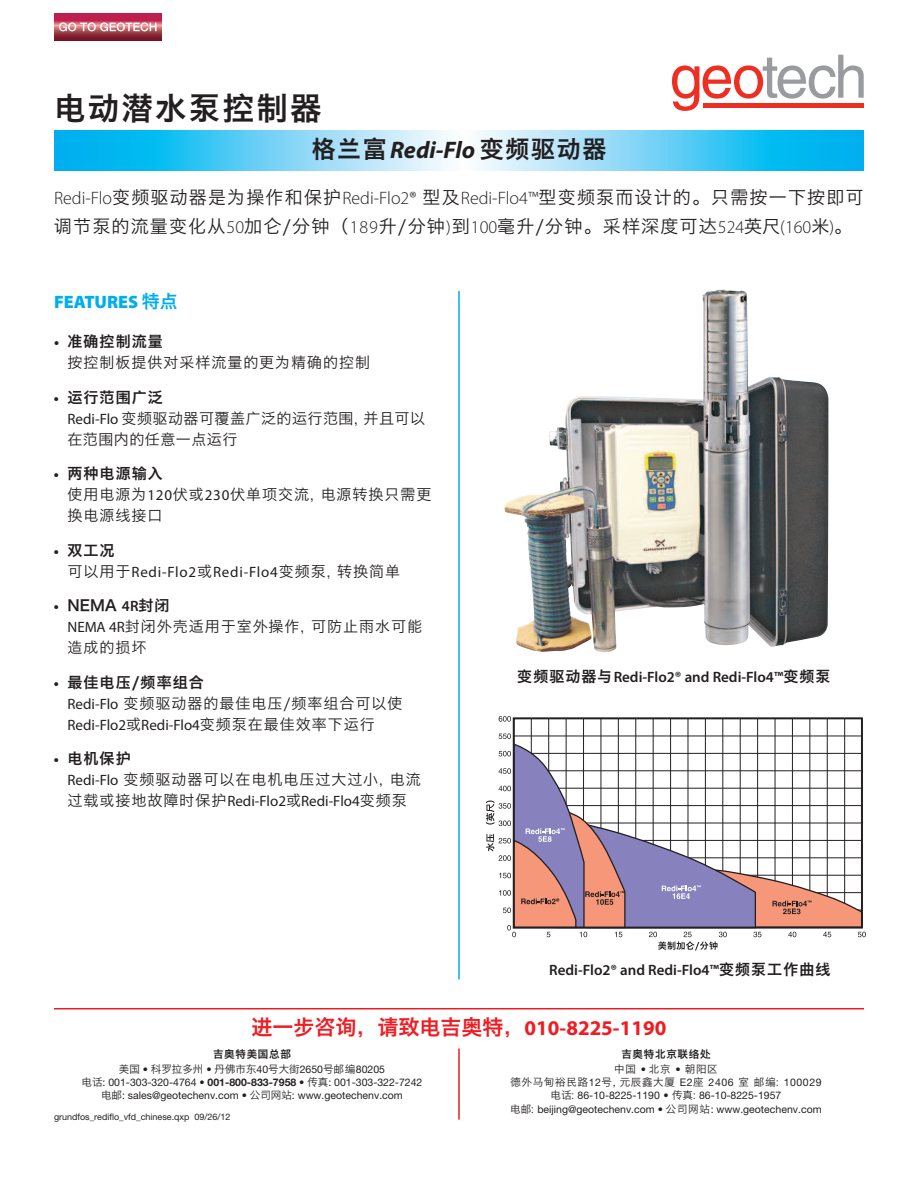
<style>
.page{position:relative;width:918px;height:1188px;background:#fff}
.page>*{position:absolute;margin:0;border:0;box-sizing:border-box;transform-origin:0 0}
.t1{font:31.5px "Hiragino Sans GB W6";letter-spacing:.07em;color:#231f20}
.t2{font:24px "Hiragino Sans GB W6";letter-spacing:.07em;color:#231f20}
.t3{font:21px "Hiragino Sans GB W6";color:#ee1d23}
.t4{font:18px/28.5px "Hiragino Sans GB W3";letter-spacing:.065em;color:#231f20}
.t5{font:900 18px "Myriad Pro";color:#00aeef}
.t6{font:15px/21px "Hiragino Sans GB W3";letter-spacing:.065em;color:#231f20}
.t7{font:15px "Myriad Pro";color:#231f20}
.t8{font:600 15px "Myriad Pro";color:#231f20}
.t9{font:15px "Hiragino Sans GB W6";letter-spacing:.07em;color:#231f20}
.t10{font:15px/21px "Hiragino Sans GB W3";letter-spacing:.035em;color:#231f20}
.t11{font:15px "Myriad Pro";letter-spacing:.05em;color:#231f20}
.t12{font:10.5px/13.4px "Helvetica Neue";color:#231f20;text-align:center}
.t13{font:10.5px/13.4px "Hiragino Sans GB W3";letter-spacing:.065em;color:#231f20;text-align:center}
.t14{font:10.5px "Hiragino Sans GB W3";color:#231f20}
.t15{font:10.5px "Hiragino Sans GB W6";letter-spacing:.07em;color:#231f20}
.t16{font:9px "Helvetica Neue";color:#231f20}
.s1{font-family:"Myriad Pro";font-weight:700;font-style:italic}
.s2{font-family:"Myriad Pro";font-weight:300}
.s3{font-family:"Hiragino Sans GB W6";font-weight:400}
.s4{font-family:"Myriad Pro";font-weight:700}
.s5{font-family:"Myriad Pro"}
.s6{font-family:"Hiragino Sans GB W3"}
.s7{font-family:"Myriad Pro";font-weight:600}
.s8{font-family:"Helvetica Neue"}
.s9{font-weight:700}
</style>
<div class="page">
<svg style="left:672px;top:55px;width:192px;height:56px"></svg>
<div style="left:703px;top:103px;width:161px;height:5px;background:#ee2e22"></div>
<svg style="left:54px;top:130px;width:810px;height:41px"></svg>
<hr style="left:458px;top:291px;width:2px;height:688px;background:#00aeef">
<img style="left:504px;top:290px;width:325px;height:362px">
<hr style="left:531px;top:719px;width:1px;height:208px;background:#231f20">
<hr style="left:548px;top:719px;width:1px;height:208px;background:#231f20">
<hr style="left:566px;top:719px;width:1px;height:208px;background:#231f20">
<hr style="left:583px;top:719px;width:1px;height:208px;background:#231f20">
<hr style="left:601px;top:719px;width:1px;height:208px;background:#231f20">
<hr style="left:618px;top:719px;width:1px;height:208px;background:#231f20">
<hr style="left:635px;top:719px;width:1px;height:208px;background:#231f20">
<hr style="left:653px;top:719px;width:1px;height:208px;background:#231f20">
<hr style="left:670px;top:719px;width:1px;height:208px;background:#231f20">
<hr style="left:688px;top:719px;width:1px;height:208px;background:#231f20">
<hr style="left:705px;top:719px;width:1px;height:208px;background:#231f20">
<hr style="left:722px;top:719px;width:1px;height:208px;background:#231f20">
<hr style="left:740px;top:719px;width:1px;height:208px;background:#231f20">
<hr style="left:757px;top:719px;width:1px;height:208px;background:#231f20">
<hr style="left:775px;top:719px;width:1px;height:208px;background:#231f20">
<hr style="left:792px;top:719px;width:1px;height:208px;background:#231f20">
<hr style="left:810px;top:719px;width:1px;height:208px;background:#231f20">
<hr style="left:827px;top:719px;width:1px;height:208px;background:#231f20">
<hr style="left:844px;top:719px;width:1px;height:208px;background:#231f20">
<svg style="left:499px;top:716px;width:12px;height:6px"></svg>
<svg style="left:486px;top:733px;width:380px;height:218px"></svg>
<div style="left:513px;top:717px;width:350px;height:212px;border:2px solid #231f20"></div>
<hr style="left:54px;top:1008px;width:810px;height:2px;background:#ee1d23">
<hr style="left:458px;top:1049px;width:2px;height:71px;background:#ee1d23">
<svg style="left:54px;top:14px;width:108px;height:26px"></svg>
<svg style="left:59px;top:22px;width:98px;height:9px"></svg>
<h1 class="t1" style="left:54px;top:87px;width:269px">电动潜水泵控制器</h1>
<h2 class="t2" style="left:311px;top:134px;width:297px">格兰富<span class="s1">Redi-Flo</span> 变频驱动器</h2>
<h3 class="t4" style="left:54px;top:183px;width:811px"><span class="s2">Redi-Flo</span>变频驱动器是为操作和保护<span class="s2">Redi-Flo2®</span> 型及<span class="s2">Redi-Flo4™</span>型变频泵而设计的。只需按一下按即可调节泵的流量变化从<span class="s2">50</span>加仑/分钟（<span class="s2">189</span>升/分钟<span class="s2">)</span>到<span class="s2">100</span>毫升/分钟。采样深度可达<span class="s2">524</span>英尺<span class="s2">(160</span>米<span class="s2">)</span>。</h3>
<h3 class="t5" style="left:54px;top:296px;width:125px">FEATURES <span class="s3">特点</span></h3>
<h3 class="t9" style="left:54px;top:332px;width:110px"><span class="s4">•</span> 准确控制流量</h3>
<h3 class="t6" style="left:67px;top:352px;width:304px">按控制板提供对采样流量的更为精确的控制</h3>
<h3 class="t9" style="left:54px;top:387px;width:110px"><span class="s4">•</span> 运行范围广泛</h3>
<h3 class="t10" style="left:67px;top:407px;width:359px"><span class="s5">Redi-Flo</span> 变频驱动器可覆盖广泛的运行范围, 并且可以在范围内的任意一点运行</h3>
<h3 class="t9" style="left:54px;top:464px;width:110px"><span class="s4">•</span> 两种电源输入</h3>
<h3 class="t6" style="left:67px;top:484px;width:366px">使用电源为<span class="s5">120</span>伏或<span class="s5">230</span>伏单项交流, 电源转换只需更换电源线接口</h3>
<h3 class="t9" style="left:54px;top:540px;width:62px"><span class="s4">•</span> 双工况</h3>
<h3 class="t11" style="left:67px;top:566px;width:334px"><span class="s6">可以用于</span>Redi-Flo2<span class="s6">或</span>Redi-Flo4<span class="s6">变频泵, 转换简单</span></h3>
<h3 class="t9" style="left:54px;top:596px;width:117px"><span class="s4">•</span> NEMA <span class="s7">4R</span>封闭</h3>
<h3 class="t6" style="left:67px;top:616px;width:356px"><span class="s5">NEMA 4R</span>封闭外壳适用于室外操作, 可防止雨水可能造成的损坏</h3>
<h3 class="t9" style="left:54px;top:672px;width:151px"><span class="s4">•</span> 最佳电压/频率组合</h3>
<h3 class="t6" style="left:67px;top:692px;width:336px"><span class="s5">Redi-Flo</span> 变频驱动器的最佳电压/频率组合可以使</h3>
<h3 class="t7" style="left:67px;top:719px;width:309px">Redi-Flo2<span class="s6">或</span>Redi-Flo4<span class="s6">变频泵在最佳效率下运行</span></h3>
<h3 class="t9" style="left:54px;top:749px;width:78px"><span class="s4">•</span> 电机保护</h3>
<h3 class="t6" style="left:67px;top:769px;width:355px"><span class="s5">Redi-Flo</span> 变频驱动器可以在电机电压过大过小, 电流</h3>
<h3 class="t7" style="left:67px;top:796px;width:341px"><span class="s6">过载或接地故障时保护</span>Redi-Flo2<span class="s6">或</span>Redi-Flo4<span class="s6">变频泵</span></h3>
<h3 class="t8" style="left:517px;top:671px;width:315px"><span class="s3">变频驱动器与</span>Redi-Flo2® and Redi-Flo4™<span class="s3">变频泵</span></h3>
<h3 class="t8" style="left:549px;top:964px;width:283px">Redi-Flo2® and Redi-Flo4™<span class="s3">变频泵工作曲线</span></h3>
<h3 class="t3" style="left:252px;top:1014px;width:416px">进一步咨询，请致电吉奥特，<span class="s4">010-8225-1190</span></h3>
<p class="t15" style="left:213px;top:1047px;width:79px">吉奥特美国总部</p>
<p class="t14" style="left:119px;top:1062px;width:268px">美国 <span class="s8">•</span> 科罗拉多州 <span class="s8">•</span> 丹佛市东<span class="s8">40</span>号大街<span class="s8">2650</span>号邮编<span class="s8">80205</span></p>
<p class="t12" style="left:82px;top:1077px;width:342px"><span class="s6">电话</span>: 001-303-320-4764 • <span class="s9">001-800-833-7958</span> • <span class="s6">传真</span>: 001-303-322-7242<span class="s6">电邮</span>: sales@geotechenv.com • <span class="s6">公司网站</span>: www.geotechenv.com</p>
<p class="t16" style="left:54px;top:1114px;width:178px">grundfos_rediflo_vfd_chinese.qxp 09/26/12</p>
<p class="t15" style="left:621px;top:1047px;width:91px">吉奥特北京联络处</p>
<p class="t13" style="left:510px;top:1062px;width:313px">中国 <span class="s8">•</span>北京 <span class="s8">•</span> 朝阳区<br>德外马甸裕民路<span class="s8">12</span>号<span class="s8">,</span> 元辰鑫大厦 <span class="s8">E2</span>座 <span class="s8">2406</span> 室邮编: <span class="s8">100029</span></p>
<p class="t12" style="left:510px;top:1090px;width:313px"><span class="s6">电话:</span> 86-10-8225-1190 • <span class="s6">传真:</span> 86-10-8225-1957<br><span class="s6">电邮:</span> beijing@geotechenv.com • <span class="s6">公司网站</span>: www.geotechenv.com</p>
</div>
